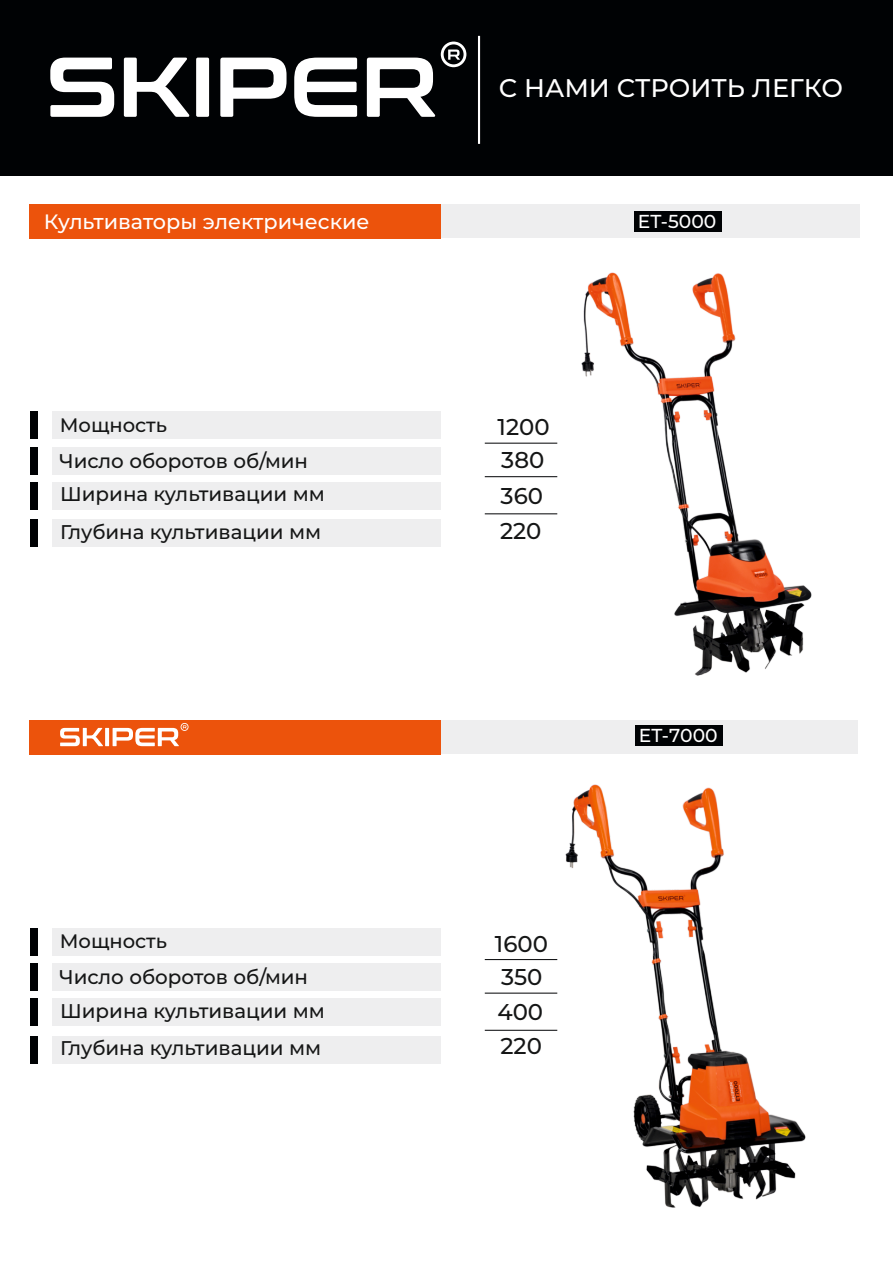
<style>
.page{position:relative;width:893px;height:1263px;background:#fff}
.page>*{position:absolute;margin:0;border:0;box-sizing:border-box;transform-origin:0 0}
.t1{font:500 25.5px "Montserrat";color:#fff}
.t2{font:500 22.8px/35.5px "Montserrat";color:#151616}
.t3{font:500 20.7px "Montserrat";color:#fff}
.t4{font:500 19.8px/33.5px "Montserrat";color:#151616}
.t5{font:500 19.5px "Montserrat";color:#151616}
.t6{font:500 18.75px "Montserrat";color:#fff}
.s1{font-size:20.1px}
</style>
<div class="page">
<div style="left:52px;top:411px;width:389px;height:28px;background:#eeeeef"></div>
<div style="left:30px;top:411px;width:8px;height:28px;background:#000204"></div>
<div style="left:52px;top:447px;width:389px;height:28px;background:#eeeeef"></div>
<div style="left:30px;top:447px;width:8px;height:28px;background:#000204"></div>
<div style="left:52px;top:482px;width:389px;height:28px;background:#eeeeef"></div>
<div style="left:30px;top:482px;width:8px;height:28px;background:#000204"></div>
<div style="left:299px;top:204px;width:560px;height:34px;background:#eeeeef"></div>
<div style="left:634px;top:211px;width:88px;height:21px;background:#000204"></div>
<div style="left:0;top:0;width:893px;height:176px;background:#000204"></div>
<div style="left:29px;top:204px;width:411px;height:35px;background:#ec530c"></div>
<div style="left:52px;top:519px;width:389px;height:28px;background:#eeeeef"></div>
<div style="left:30px;top:519px;width:8px;height:28px;background:#000204"></div>
<hr style="left:485px;top:476px;width:72px;height:1px;background:#000204">
<hr style="left:485px;top:514px;width:72px;height:1px;background:#000204">
<hr style="left:485px;top:443px;width:72px;height:1px;background:#000204">
<img style="left:565px;top:784px;width:240px;height:423px">
<img style="left:581px;top:272px;width:231px;height:404px">
<div style="left:52px;top:928px;width:389px;height:28px;background:#eeeeef"></div>
<div style="left:30px;top:928px;width:8px;height:28px;background:#000204"></div>
<div style="left:52px;top:963px;width:389px;height:28px;background:#eeeeef"></div>
<div style="left:30px;top:963px;width:8px;height:28px;background:#000204"></div>
<div style="left:52px;top:998px;width:389px;height:28px;background:#eeeeef"></div>
<div style="left:30px;top:998px;width:8px;height:28px;background:#000204"></div>
<div style="left:52px;top:1036px;width:389px;height:28px;background:#eeeeef"></div>
<div style="left:30px;top:1036px;width:8px;height:28px;background:#000204"></div>
<hr style="left:485px;top:993px;width:72px;height:1px;background:#000204">
<hr style="left:485px;top:1030px;width:72px;height:1px;background:#000204">
<hr style="left:485px;top:959px;width:72px;height:1px;background:#000204">
<div style="left:30px;top:720px;width:828px;height:33px;background:#eeeeef"></div>
<div style="left:635px;top:725px;width:88px;height:21px;background:#000204"></div>
<div style="left:29px;top:720px;width:411px;height:34px;background:#ec530c"></div>
<svg style="left:60px;top:723px;width:129px;height:23px"></svg>
<svg style="left:50px;top:42px;width:416px;height:75px"></svg>
<hr style="left:478px;top:36px;width:2px;height:108px;background:#fff">
<p class="t1" style="left:499px;top:72px;width:346px">С НАМИ СТРОИТЬ ЛЕГКО</p>
<p class="t3" style="left:44px;top:209px;width:327px">Культиваторы электрические</p>
<p class="t6" style="left:638px;top:210px;width:80px">ET-5000</p>
<p class="t5" style="left:60px;top:413px;width:109px">Мощность</p>
<p class="t4" style="left:59px;top:444px;width:267px">Число оборотов об/мин<br>Ширина культивации <span class="s1">мм</span></p>
<p class="t2" style="left:498px;top:409px;width:54px">1200</p>
<p class="t2" style="left:501px;top:442px;width:45px">380<br>360</p>
<p class="t4" style="left:60px;top:515px;width:263px">Глубина культивации <span class="s1">мм</span></p>
<p class="t2" style="left:500px;top:513px;width:43px">220</p>
<p class="t5" style="left:60px;top:929px;width:109px">Мощность</p>
<p class="t4" style="left:59px;top:960px;width:267px">Число оборотов об/мин<br>Ширина культивации <span class="s1">мм</span></p>
<p class="t2" style="left:495px;top:926px;width:55px">1600</p>
<p class="t2" style="left:497px;top:959px;width:47px">350<br>400</p>
<p class="t4" style="left:60px;top:1031px;width:263px">Глубина культивации <span class="s1">мм</span></p>
<p class="t2" style="left:501px;top:1028px;width:43px">220</p>
<p class="t6" style="left:639px;top:724px;width:80px">ET-7000</p>
</div>
